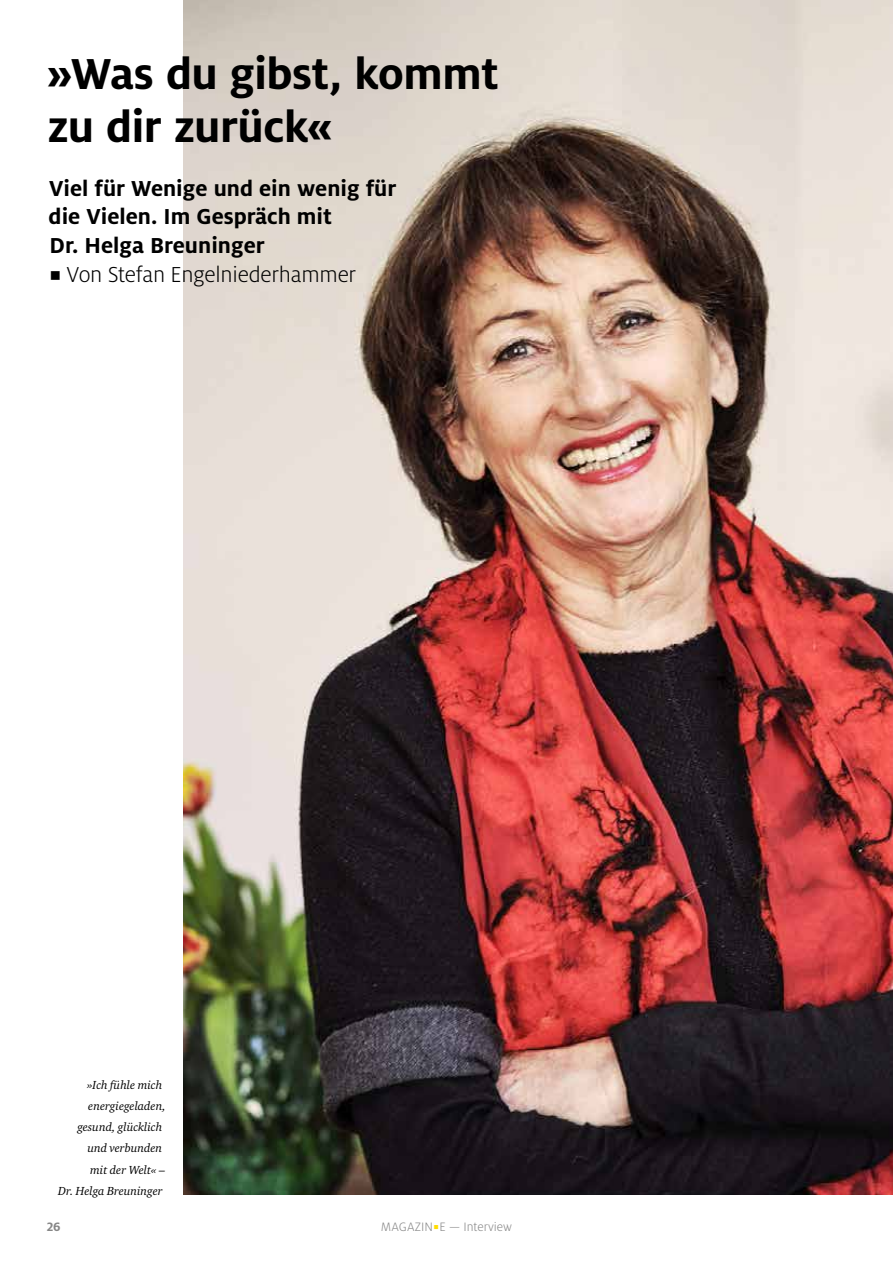
<style>
.page{position:relative;width:893px;height:1263px;background:#fff}
.page>*{position:absolute;margin:0;border:0;box-sizing:border-box;transform-origin:0 0}
.t1{font:700 48px/52.8px "Milo OT";letter-spacing:-.015em;color:#000}
.t2{font:700 24px/28.8px "Milo OT";color:#000}
.t3{font:300 24px "Milo OT";letter-spacing:-.01em;color:#000}
.t4{font:300 13.5px "Milo OT";color:#878787}
.t5{font:700 13.5px "Milo OT";color:#878787}
.t6{font:italic 12px/21.3px "Charter ITC";color:#000;text-align:right}
.s1{color:#fd0}
</style>
<div class="page">
<img style="left:184px;top:0;width:709px;height:1195px">
<h1 class="t1" style="left:47px;top:48px;width:453px">»Was du gibst, kommt zu dir zurück«</h1>
<h2 class="t2" style="left:49px;top:174px;width:349px">Viel für Wenige und ein wenig für die Vielen. Im Gespräch mit<br>Dr. Helga Breuninger</h2>
<h2 class="t3" style="left:50px;top:262px;width:308px">■ Von Stefan Engelniederhammer</h2>
<p class="t6" style="left:58px;top:1074px;width:109px">»Ich fühle mich energiegeladen, gesund, glücklich und verbunden<br>mit der Welt« –<br>Dr. Helga Breuninger</p>
<p class="t5" style="left:47px;top:1219px;width:15px">26</p>
<p class="t4" style="left:381px;top:1219px;width:133px">MAGAZIN<span class="s1">▪</span>E — Interview</p>
</div>
